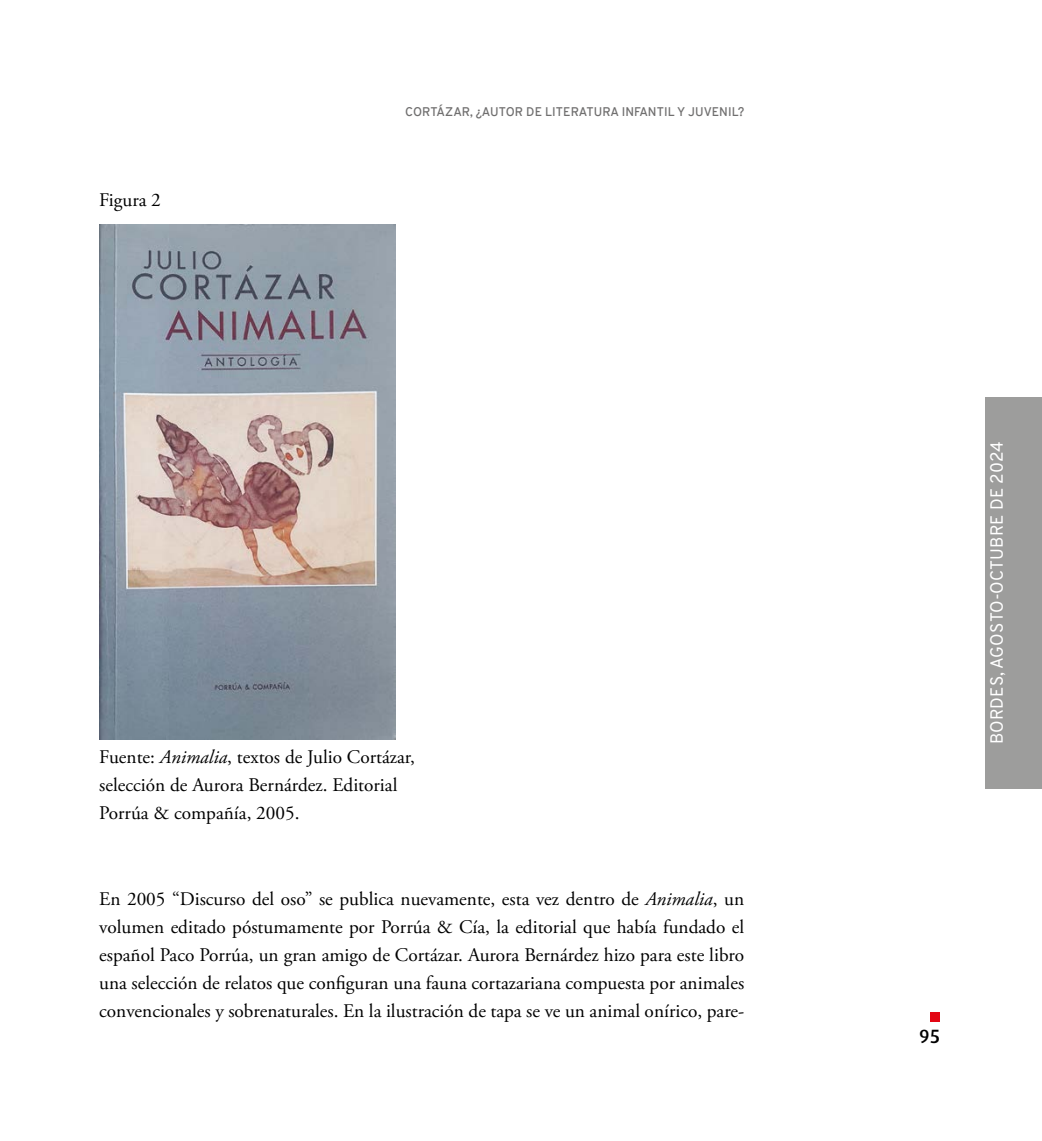
<style>
.page{position:relative;width:1042px;height:1141px;background:#fff}
.page>*{position:absolute;margin:0;border:0;box-sizing:border-box;transform-origin:0 0}
.t1{font:19.25px/28px "Adobe Garamond Pro";color:#000}
.t2{font:500 19.25px "Dax";color:#000}
.t3{font:17.15px "Overpass";letter-spacing:.01em;color:#fff}
.t4{font:600 12.25px "Overpass";letter-spacing:.01em;color:#706f6f}
.s1{font-style:italic}
</style>
<div class="page">
<div style="left:930px;top:1012px;width:10px;height:10px;background:#e30613"></div>
<div style="left:985px;top:397px;width:57px;height:392px;background:#9d9d9c"></div>
<img style="left:99px;top:224px;width:296px;height:515px">
<p class="t1" style="left:99px;top:186px;width:63px">Figura 2</p>
<p class="t4" style="left:405px;top:103px;width:341px">CORTÁZAR, ¿AUTOR DE LITERATURA INFANTIL Y JUVENIL?</p>
<p class="t1" style="left:99px;top:744px;width:317px">Fuente: <span class="s1">Animalia</span>, textos de Julio Cortázar, selección de Aurora Bernárdez. Editorial<br>Porrúa &amp; compañía, 2005.</p>
<p class="t1" style="left:99px;top:885px;width:646px;text-align:justify">En 2005 “Discurso del oso” se publica nuevamente, esta vez dentro de <span class="s1">Animalia</span>, un volumen editado póstumamente por Porrúa &amp; Cía, la editorial que había fundado el español Paco Porrúa, un gran amigo de Cortázar. Aurora Bernárdez hizo para este libro una selección de relatos que configuran una fauna cortazariana compuesta por animales convencionales y sobrenaturales. En la ilustración de tapa se ve un animal onírico, pare-</p>
<p class="t3" style="left:984px;top:744px;width:304px;rotate:-90deg">BORDES, AGOSTO-OCTUBRE DE 2024</p>
<p class="t2" style="left:919px;top:1025px;width:23px">95</p>
</div>
